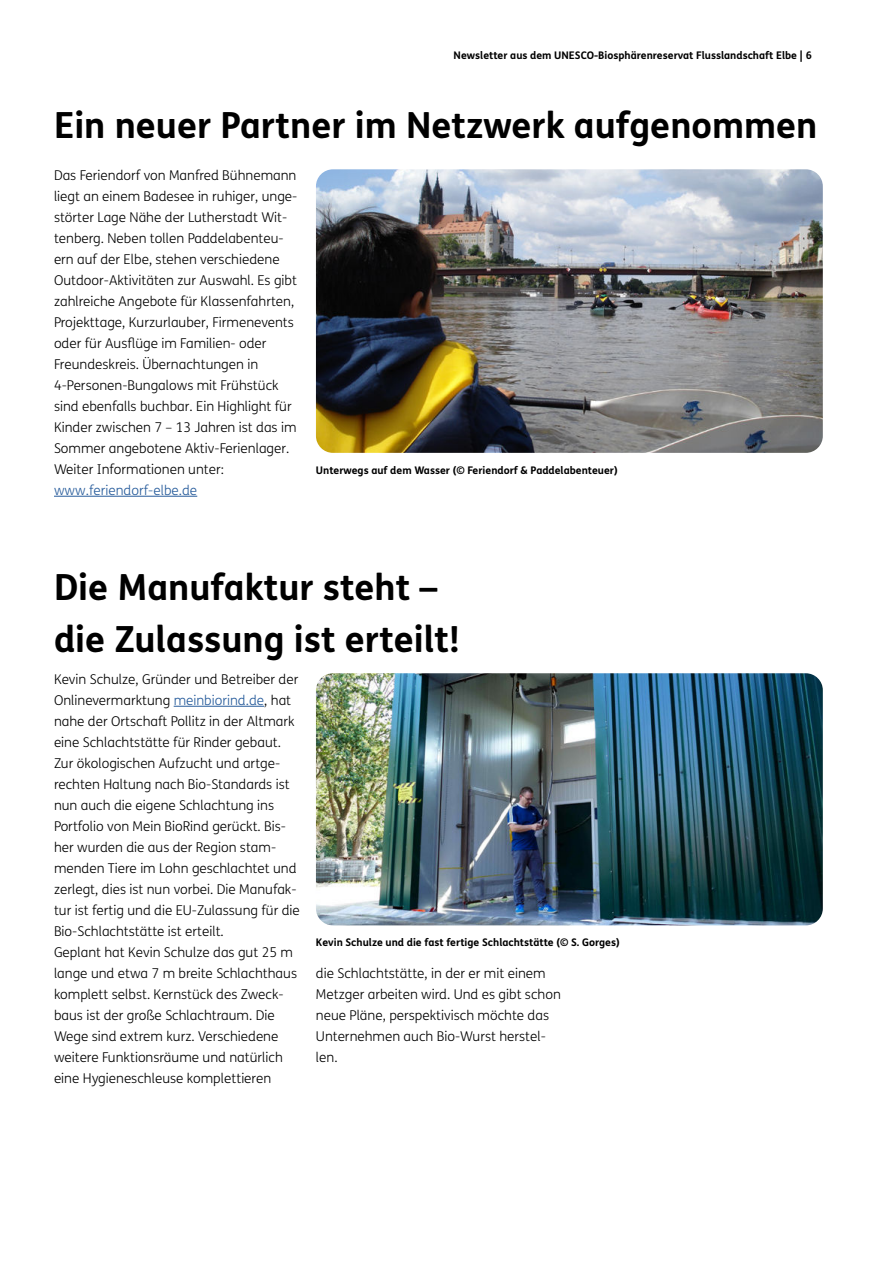
<style>
.page{position:relative;width:893px;height:1263px;background:#fff}
.page>*{position:absolute;margin:0;border:0;box-sizing:border-box;transform-origin:0 0}
.t1{font:700 36px/52.5px "FS Me";color:#000}
.t2{font:300 13.5px/21px "FS Me";color:#000}
.t3{font:300 13.5px "FS Me";color:#265b9b}
.t4{font:700 10.5px "FS Me";color:#000}
.s1{color:#265b9b}
</style>
<div class="page">
<hr style="left:54px;top:496px;width:143px;height:1px;background:#265b9b">
<img style="left:316px;top:169px;width:507px;height:284px">
<hr style="left:174px;top:706px;width:90px;height:1px;background:#265b9b">
<img style="left:316px;top:673px;width:507px;height:252px">
<p class="t4" style="left:454px;top:49px;width:360px">Newsletter aus dem UNESCO-Biosphärenreservat Flusslandschaft Elbe | 6</p>
<h1 class="t1" style="left:54px;top:100px;width:765px">Ein neuer Partner im Netzwerk aufgenommen</h1>
<p class="t2" style="left:54px;top:165px;width:245px">Das Feriendorf von Manfred Bühnemann liegt an einem Badesee in ruhiger, unge&shy;störter Lage Nähe der Lutherstadt Wit&shy;tenberg. Neben tollen Paddelabenteu&shy;ern auf der Elbe, stehen verschiedene Outdoor-Aktivitäten zur Auswahl. Es gibt zahlreiche Angebote für Klassenfahrten, Projekttage, Kurzurlauber, Firmenevents oder für Ausflüge im Familien- oder Freundeskreis. Übernachtungen in 4-Personen-Bungalows mit Frühstück sind ebenfalls buchbar. Ein Highlight für Kinder zwischen 7 – 13 Jahren ist das im Sommer angebotene Aktiv-Ferienlager.<br>Weiter Informationen unter:</p>
<p class="t3" style="left:54px;top:483px;width:145px">www.feriendorf-elbe.de</p>
<p class="t4" style="left:316px;top:464px;width:303px">Unterwegs auf dem Wasser (© Feriendorf &amp; Paddelabenteuer)</p>
<h1 class="t1" style="left:54px;top:562px;width:407px">Die Manufaktur steht – die Zulassung ist erteilt!</h1>
<p class="t2" style="left:54px;top:669px;width:247px">Kevin Schulze, Gründer und Betreiber der Onlinevermarktung <span class="s1">meinbiorind.de</span>, hat nahe der Ortschaft Pollitz in der Altmark eine Schlachtstätte für Rinder gebaut.<br>Zur ökologischen Aufzucht und artge&shy;rechten Haltung nach Bio-Standards ist nun auch die eigene Schlachtung ins Portfolio von Mein BioRind gerückt. Bis&shy;her wurden die aus der Region stam&shy;menden Tiere im Lohn geschlachtet und zerlegt, dies ist nun vorbei. Die Manufak&shy;tur ist fertig und die EU-Zulassung für die Bio-Schlachtstätte ist erteilt.<br>Geplant hat Kevin Schulze das gut 25 m lange und etwa 7 m breite Schlachthaus komplett selbst. Kernstück des Zweck&shy;baus ist der große Schlachtraum. Die Wege sind extrem kurz. Verschiedene weitere Funktionsräume und natürlich eine Hygieneschleuse komplettieren</p>
<p class="t4" style="left:316px;top:936px;width:305px">Kevin Schulze und die fast fertige Schlachtstätte (© S. Gorges)</p>
<p class="t2" style="left:316px;top:963px;width:246px">die Schlachtstätte, in der er mit einem<br>Metzger arbeiten wird. Und es gibt schon neue Pläne, perspektivisch möchte das<br>Unternehmen auch Bio-Wurst herstel&shy;len.</p>
</div>
